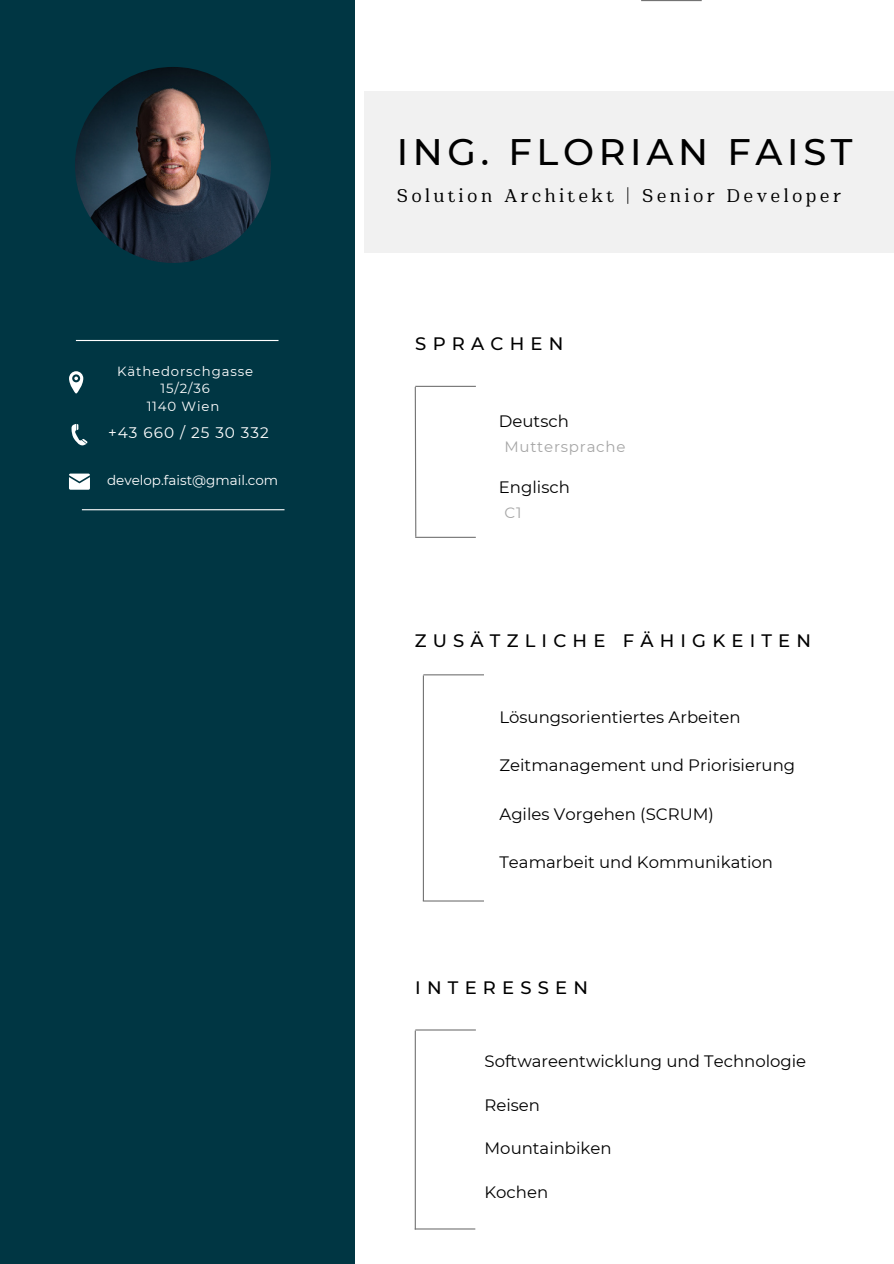
<style>
.page{position:relative;width:894px;height:1264px;background:#fff}
.page>*{position:absolute;margin:0;border:0;box-sizing:border-box;transform-origin:0 0}
.t1{font:500 36.9px "Montserrat";letter-spacing:.125em;color:#000}
.t2{font:20.25px "Montnapha";letter-spacing:.165em;color:#000}
.t3{font:500 18px "Montserrat";letter-spacing:.345em;color:#000}
.t4{font:16.5px "Montserrat";color:#000}
.t5{font:15.3px "Montserrat";letter-spacing:.065em;color:#fff}
.t6{font:15px "Montserrat";letter-spacing:.05em;color:#a6a6a6}
.t7{font:13.5px "Montserrat";color:#fff}
.t8{font:13.2px/17.7px "Montserrat";letter-spacing:.065em;color:#fff;text-align:center}
</style>
<div class="page">
<div style="left:0;top:0;width:355px;height:1263px;background:#003643"></div>
<div style="left:364px;top:91px;width:529px;height:161px;background:#f1f1f1"></div>
<hr style="left:641px;top:0;width:60px;height:1px;background:#737373">
<hr style="left:422px;top:675px;width:2px;height:226px;background:#737373">
<hr style="left:423px;top:674px;width:61px;height:1px;background:#737373">
<hr style="left:422px;top:900px;width:62px;height:1px;background:#737373">
<hr style="left:414px;top:1030px;width:2px;height:199px;background:#737373">
<hr style="left:415px;top:1029px;width:60px;height:1px;background:#737373">
<hr style="left:414px;top:1228px;width:61px;height:1px;background:#737373">
<svg style="left:414px;top:387px;width:3px;height:150px"></svg>
<hr style="left:415px;top:386px;width:60px;height:1px;background:#737373">
<hr style="left:415px;top:537px;width:60px;height:1px;background:#737373">
<img style="left:75px;top:67px;width:196px;height:196px;border-radius:50%">
<hr style="left:76px;top:340px;width:202px;height:1px;background:#fff">
<svg style="left:69px;top:371px;width:14px;height:22px"></svg>
<svg style="left:71px;top:424px;width:16px;height:22px"></svg>
<svg style="left:69px;top:473px;width:21px;height:16px"></svg>
<hr style="left:82px;top:509px;width:202px;height:1px;background:#fff">
<h4 class="t8" style="left:117px;top:362px;width:137px">Käthedorschgasse<br>15/2/36</h4>
<h4 class="t8" style="left:147px;top:397px;width:74px">1140 Wien</h4>
<h3 class="t5" style="left:108px;top:423px;width:162px">+43 660 / 25 30 332</h3>
<h4 class="t7" style="left:107px;top:472px;width:173px">develop.faist@gmail.com</h4>
<p class="t1" style="left:396px;top:129px;width:457px">ING. FLORIAN FAIST</p>
<p class="t2" style="left:396px;top:183px;width:445px">Solution Architekt | Senior Developer</p>
<h6 class="t3" style="left:415px;top:333px;width:149px">SPRACHEN</h6>
<h4 class="t4" style="left:499px;top:411px;width:71px">Deutsch</h4>
<h5 class="t6" style="left:504px;top:437px;width:123px">Muttersprache</h5>
<h3 class="t4" style="left:499px;top:477px;width:72px">Englisch</h3>
<h4 class="t6" style="left:504px;top:503px;width:18px">C1</h4>
<p class="t3" style="left:414px;top:629px;width:398px">ZUSÄTZLICHE FÄHIGKEITEN</p>
<p class="t4" style="left:499px;top:707px;width:242px">Lösungsorientiertes Arbeiten</p>
<p class="t4" style="left:499px;top:755px;width:297px">Zeitmanagement und Priorisierung</p>
<h6 class="t4" style="left:499px;top:803px;width:216px">Agiles Vorgehen (SCRUM)</h6>
<p class="t4" style="left:499px;top:852px;width:275px">Teamarbeit und Kommunikation</p>
<p class="t3" style="left:415px;top:976px;width:174px">INTERESSEN</p>
<h1 class="t4" style="left:484px;top:1051px;width:323px">Softwareentwicklung und Technologie</h1>
<h2 class="t4" style="left:484px;top:1094px;width:57px">Reisen</h2>
<h3 class="t4" style="left:484px;top:1138px;width:129px">Mountainbiken</h3>
<h4 class="t4" style="left:484px;top:1182px;width:65px">Kochen</h4>
</div>
